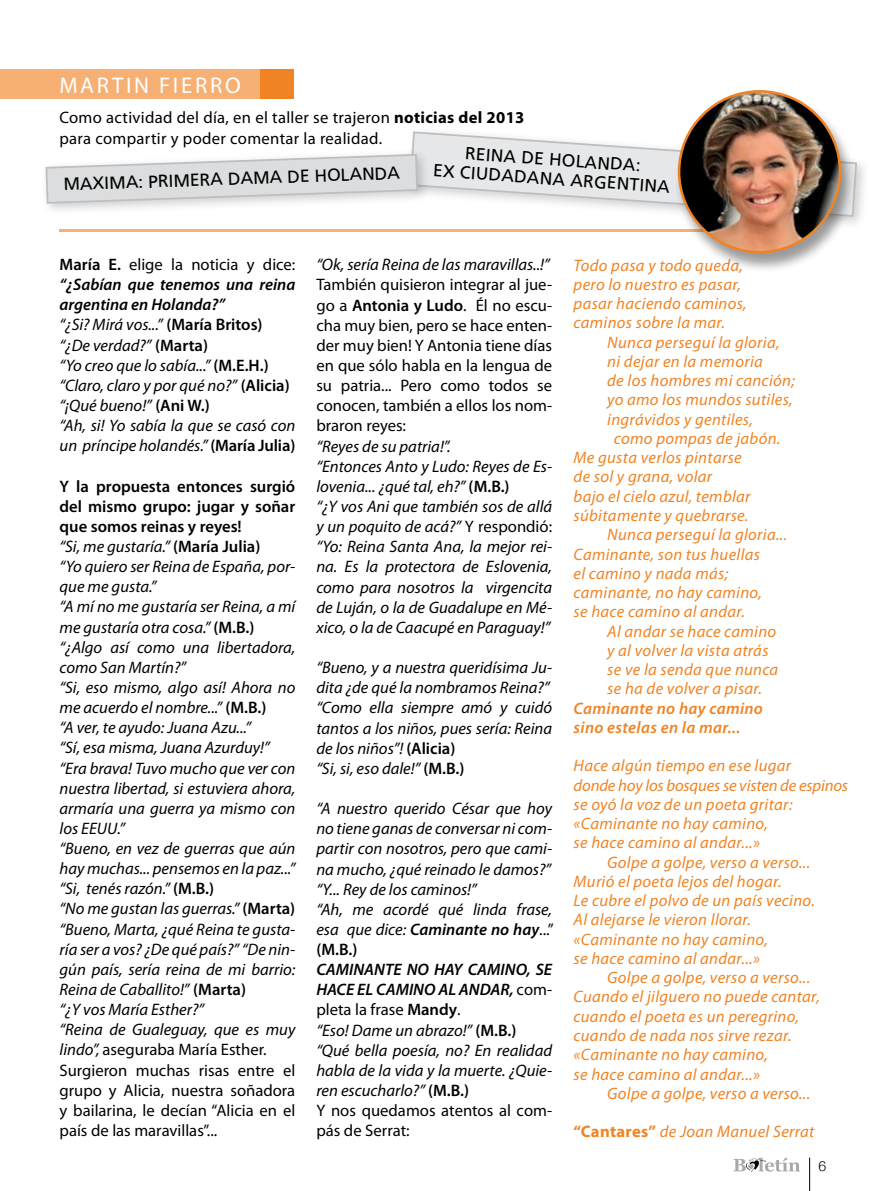
<style>
.page{position:relative;width:869px;height:1191px;background:#fff}
.page>*{position:absolute;margin:0;border:0;box-sizing:border-box;transform-origin:0 0}
.t1{font:22.75px "Myriad Pro";color:#fff}
.t2{font:17.5px/19.2px "Frutiger LT Std";color:#000;text-align:center}
.t3{font:italic 16.62px/20.1px "Myriad Pro";color:#000}
.t4{font:italic 16.62px/19.2px "Myriad Pro";letter-spacing:.02em;color:#f08323}
.t5{font:16.62px/20.1px "Myriad Pro";color:#000;text-align:justify}
.t6{font:16.62px/21px "Myriad Pro";letter-spacing:.02em;color:#000}
.t7{font:italic 600 16.62px/19.2px "Myriad Pro";letter-spacing:.02em;color:#f08323}
.t8{font:italic 16.62px "Myriad Pro";letter-spacing:-.01em;color:#f08323}
.t9{font:300 14px "Helvetica Neue";color:#000}
.s1{font-weight:700}
.s2{font-weight:600;font-style:normal}
.s3{font-style:normal}
.s4{font-weight:600}
.s5{font-weight:700;font-style:normal}
</style>
<div class="page">
<hr style="left:809px;top:1157px;width:1px;height:34px;background:#000">
<svg style="left:733px;top:1157px;width:66px;height:14px"></svg>
<div style="left:403px;top:126px;width:465px;height:104px;background:#000;opacity:.2"></div>
<svg style="left:45px;top:130px;width:812px;height:88px"></svg>
<hr style="left:60px;top:229px;width:748px;height:3px;background:#f6b074">
<div style="left:672px;top:90px;width:183px;height:183px;background:#000;opacity:.4"></div>
<img style="left:678px;top:91px;width:161px;height:161px">
<div style="left:677px;top:90px;width:163px;height:163px;border:3px solid #f08323;border-radius:50%"></div>
<div style="left:0;top:69px;width:260px;height:30px;background:#f6b074"></div>
<div style="left:260px;top:69px;width:33px;height:30px;background:#f08323"></div>
<h1 class="t1" style="left:59px;top:71px;width:16px">MARTIN</h1>
<h1 class="t1" style="left:159px;top:71px;width:28px">FIERRO</h1>
<p class="t6" style="left:59px;top:107px;width:466px">Como actividad del día, en el taller se trajeron <span class="s1">noticias del 2013 </span>para compartir y poder comentar la realidad.</p>
<p class="t2" style="left:63px;top:175px;width:338px;rotate:-2deg">MAXIMA: PRIMERA DAMA DE HOLANDA</p>
<p class="t2" style="left:435px;top:141px;width:239px;rotate:4deg">REINA DE HOLANDA:<br>EX CIUDADANA ARGENTINA</p>
<p class="t3" style="left:60px;top:255px;width:237px"><span class="s2">María E.</span> <span class="s3">elige la noticia y dice: </span><span class="s4">“¿Sabían que tenemos una reina argentina en Holanda?”<br></span>“¿Si? Mirá vos...” <span class="s2">(María Britos) </span>“¿De verdad?” <span class="s2">(Marta)<br></span>“Yo creo que lo sabía...” <span class="s2">(M.E.H.) </span>“Claro, claro y por qué no?” <span class="s2">(Alicia) </span>“¡Qué bueno!” <span class="s2">(Ani W.)<br></span>“Ah, si! Yo sabía la que se casó con un príncipe holandés.” <span class="s2">(María Julia)</span></p>
<p class="t3" style="left:60px;top:476px;width:237px"><span class="s2">Y la propuesta entonces surgió del mismo grupo: jugar y soñar que somos reinas y reyes!<br></span>“Si, me gustaría.” <span class="s2">(María Julia)<br></span>“Yo quiero ser Reina de España, por&shy;que me gusta.”<br>“A mí no me gustaría ser Reina, a mí me gustaría otra cosa.” <span class="s2">(M.B.) </span>“¿Algo así como una libertadora, como San Martín?”<br>“Si, eso mismo, algo así! Ahora no me acuerdo el nombre...” <span class="s2">(M.B.)<br></span>“A ver, te ayudo: Juana Azu...”<br>“Sí, esa misma, Juana Azurduy!” “Era brava! Tuvo mucho que ver con nuestra libertad, si estuviera ahora, armaría una guerra ya mismo con los EEUU.”<br>“Bueno, en vez de guerras que aún hay muchas... pensemos en la paz...” “Si, tenés razón.” <span class="s2">(M.B.)<br></span>“No me gustan las guerras.” <span class="s2">(Marta) </span>“Bueno, Marta, ¿qué Reina te gusta&shy;ría ser a vos? ¿De qué país?” “De nin&shy;gún país, sería reina de mi barrio:<br>Reina de Caballito!” <span class="s2">(Marta)<br></span>“¿Y vos María Esther?”<br>“Reina de Gualeguay, que es muy lindo”, <span class="s3">aseguraba María Esther.<br>Surgieron muchas risas entre el grupo y Alicia, nuestra soñadora y bailarina, le decían “Alicia en el país de las maravillas”...</span></p>
<p class="t3" style="left:316px;top:255px;width:235px">“Ok, sería Reina de las maravillas..!”</p>
<p class="t5" style="left:316px;top:274px;width:237px">También quisieron integrar al jue&shy;go a <span class="s4">Antonia y Ludo</span>. Él no escu&shy;cha muy bien, pero se hace enten&shy;der muy bien! Y Antonia tiene días en que sólo habla en la lengua de su patria... Pero como todos se conocen, también a ellos los nom&shy;braron reyes:</p>
<p class="t3" style="left:316px;top:436px;width:237px">“Reyes de su patria!”.<br>“Entonces Anto y Ludo: Reyes de Es&shy;lovenia... ¿qué tal, eh?” <span class="s2">(M.B.)<br></span>“¿Y vos Ani que también sos de allá y un poquito de acá?” <span class="s3">Y respondió: </span>“Yo: Reina Santa Ana, la mejor rei&shy;na. Es la protectora de Eslovenia, como para nosotros la virgencita de Luján, o la de Guadalupe en Mé&shy;xico, o la de Caacupé en Paraguay!”</p>
<p class="t3" style="left:316px;top:658px;width:237px">“Bueno, y a nuestra queridísima Ju&shy;dita ¿de qué la nombramos Reina?” “Como ella siempre amó y cuidó tantos a los niños, pues sería: Reina de los niños”! <span class="s2">(Alicia)<br></span>“Si, si, eso dale!” <span class="s2">(M.B.)</span></p>
<p class="t3" style="left:316px;top:799px;width:238px">“A nuestro querido César que hoy no tiene ganas de conversar ni com&shy;partir con nosotros, pero que cami&shy;na mucho, ¿qué reinado le damos?” “Y... Rey de los caminos!”<br>“Ah, me acordé qué linda frase, esa que dice: <span class="s4">Caminante no hay</span><span class="s3">...” </span><span class="s2">(M.B.)</span></p>
<p class="t3" style="left:316px;top:960px;width:237px"><span class="s4">CAMINANTE NO HAY CAMINO, SE<br>HACE EL CAMINO AL ANDAR,</span> <span class="s3">com&shy;pleta la frase</span> <span class="s2">Mandy</span><span class="s3">.<br></span>“Eso! Dame un abrazo!” <span class="s2">(M.B.) </span>“Qué bella poesía, no? En realidad habla de la vida y la muerte. ¿Quie&shy;ren escucharlo?” <span class="s2">(M.B.)<br></span><span class="s3">Y nos quedamos atentos al com&shy;pás de Serrat:</span></p>
<p class="t4" style="left:573px;top:256px;width:174px">Todo pasa y todo queda, pero lo nuestro es pasar, pasar haciendo caminos, caminos sobre la mar.</p>
<p class="t4" style="left:607px;top:333px;width:174px">Nunca perseguí la gloria,</p>
<p class="t4" style="left:607px;top:352px;width:157px">ni dejar en la memoria</p>
<p class="t4" style="left:607px;top:371px;width:189px">de los hombres mi canción;</p>
<p class="t4" style="left:607px;top:390px;width:187px">yo amo los mundos sutiles,</p>
<p class="t4" style="left:607px;top:410px;width:147px">ingrávidos y gentiles,</p>
<p class="t4" style="left:613px;top:429px;width:168px">como pompas de jabón.</p>
<p class="t4" style="left:573px;top:448px;width:170px">Me gusta verlos pintarse</p>
<p class="t4" style="left:573px;top:467px;width:140px">de sol y grana, volar</p>
<p class="t4" style="left:573px;top:487px;width:178px">bajo el cielo azul, temblar</p>
<p class="t4" style="left:573px;top:506px;width:176px">súbitamente y quebrarse.</p>
<p class="t4" style="left:607px;top:525px;width:181px">Nunca perseguí la gloria...</p>
<p class="t4" style="left:573px;top:544px;width:188px">Caminante, son tus huellas</p>
<p class="t4" style="left:573px;top:564px;width:156px">el camino y nada más;</p>
<p class="t4" style="left:573px;top:583px;width:190px">caminante, no hay camino,</p>
<p class="t4" style="left:573px;top:602px;width:173px">se hace camino al andar.</p>
<p class="t4" style="left:607px;top:621px;width:170px">Al andar se hace camino</p>
<p class="t4" style="left:607px;top:641px;width:163px">y al volver la vista atrás</p>
<p class="t4" style="left:607px;top:660px;width:172px">se ve la senda que nunca</p>
<p class="t4" style="left:607px;top:679px;width:156px">se ha de volver a pisar.</p>
<p class="t7" style="left:573px;top:698px;width:191px">Caminante no hay camino sino estelas en la mar...</p>
<p class="t4" style="left:573px;top:756px;width:219px">Hace algún tiempo en ese lugar</p>
<p class="t8" style="left:573px;top:776px;width:276px">donde hoy los bosques se visten de espinos</p>
<p class="t4" style="left:573px;top:795px;width:220px">se oyó la voz de un poeta gritar:</p>
<p class="t4" style="left:573px;top:814px;width:196px">«Caminante no hay camino,</p>
<p class="t4" style="left:573px;top:833px;width:188px">se hace camino al andar...»</p>
<p class="t4" style="left:607px;top:853px;width:204px">Golpe a golpe, verso a verso...</p>
<p class="t4" style="left:573px;top:872px;width:209px">Murió el poeta lejos del hogar.</p>
<p class="t4" style="left:573px;top:891px;width:243px">Le cubre el polvo de un país vecino.</p>
<p class="t4" style="left:573px;top:910px;width:179px">Al alejarse le vieron llorar.</p>
<p class="t4" style="left:573px;top:930px;width:196px">«Caminante no hay camino,</p>
<p class="t4" style="left:573px;top:949px;width:188px">se hace camino al andar...»</p>
<p class="t4" style="left:607px;top:968px;width:204px">Golpe a golpe, verso a verso...</p>
<p class="t4" style="left:573px;top:987px;width:247px">Cuando el jilguero no puede cantar,</p>
<p class="t4" style="left:573px;top:1007px;width:227px">cuando el poeta es un peregrino,</p>
<p class="t4" style="left:573px;top:1026px;width:219px">cuando de nada nos sirve rezar.</p>
<p class="t4" style="left:573px;top:1045px;width:196px">«Caminante no hay camino,</p>
<p class="t4" style="left:573px;top:1064px;width:188px">se hace camino al andar...»</p>
<p class="t4" style="left:607px;top:1084px;width:204px">Golpe a golpe, verso a verso...</p>
<p class="t4" style="left:573px;top:1122px;width:242px"><span class="s5">“Cantares”</span> de Joan Manuel Serrat</p>
<p class="t9" style="left:818px;top:1157px;width:9px">6</p>
</div>
